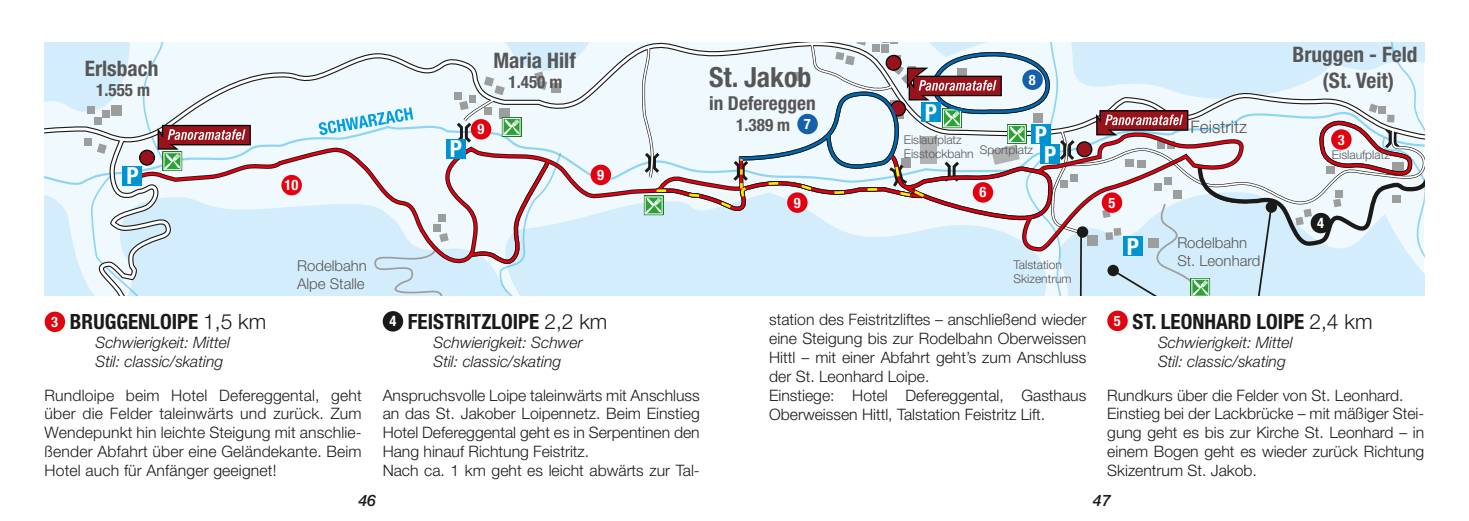
<style>
.page{position:relative;width:1469px;height:521px;background:#fff}
.page>*{position:absolute;margin:0;border:0;box-sizing:border-box;transform-origin:0 0}
.t1{font:700 condensed 27.82px "Helvetica Neue";color:#565656}
.t2{font:700 condensed 23.45px/19.8px "Helvetica Neue";color:#fff;text-align:center}
.t3{font:700 condensed 21.35px/25.7px "Helvetica Neue";color:#565656;text-align:center}
.t4{font:700 condensed 21px "Helvetica Neue";color:#1a1a18}
.t5{font:700 condensed 19.25px "Helvetica Neue";color:#565656}
.t6{font:300 17.32px "Helvetica Neue";color:#565656}
.t7{font:700 condensed 17.15px "Helvetica Neue";color:#565656}
.t8{font:300 15.75px/18.9px "Helvetica Neue";color:#1a1a18}
.t9{font:italic 300 15.75px/18.9px "Helvetica Neue";color:#1a1a18}
.t10{font:italic 500 15.75px "Helvetica Neue";color:#1a1a18}
.t11{font:300 14.88px/18px "Helvetica Neue";color:#565656}
.t12{font:700 condensed 14.35px "Helvetica Neue";color:#fff}
.t13{font:300 12.08px/14.5px "Helvetica Neue";color:#565656}
.s1{font-weight:300;font-stretch:normal}
</style>
<div class="page">
<div style="left:45px;top:312px;width:20px;height:20px;background:#e3000f;border-radius:50%"></div>
<svg style="left:245px;top:42px;width:395px;height:102px"></svg>
<div style="left:551px;top:83px;width:10px;height:10px;background:#9c9d9d"></div>
<svg style="left:534px;top:71px;width:13px;height:19px"></svg>
<svg style="left:453px;top:76px;width:68px;height:70px"></svg>
<div style="left:163px;top:125px;width:87px;height:20px;background:#99131c"></div>
<div style="left:162px;top:125px;width:89px;height:20px;border:1px solid #030304"></div>
<svg style="left:45px;top:42px;width:200px;height:253px"></svg>
<svg style="left:131px;top:146px;width:509px;height:120px"></svg>
<svg style="left:373px;top:153px;width:202px;height:142px"></svg>
<svg style="left:640px;top:42px;width:784px;height:253px"></svg>
<div style="left:123px;top:166px;width:19px;height:19px;background:#0093d2"></div>
<div style="left:446px;top:139px;width:19px;height:19px;background:#0093d2"></div>
<div style="left:921px;top:103px;width:19px;height:19px;background:#0093d2"></div>
<div style="left:1031px;top:125px;width:19px;height:19px;background:#0093d2"></div>
<div style="left:1040px;top:145px;width:19px;height:19px;background:#0093d2"></div>
<div style="left:1122px;top:237px;width:20px;height:19px;background:#0093d2"></div>
<svg style="left:318px;top:107px;width:95px;height:28px"></svg>
<div style="left:1331px;top:129px;width:20px;height:21px;background:#e3000f;border-radius:50%"></div>
<div style="left:383px;top:311px;width:20px;height:20px;background:#1a1a18;border-radius:50%"></div>
<div style="left:1310px;top:213px;width:21px;height:20px;background:#1a1a18;border-radius:50%"></div>
<div style="left:797px;top:114px;width:20px;height:20px;background:#1560ab;border-radius:50%"></div>
<div style="left:1022px;top:69px;width:20px;height:21px;background:#1560ab;border-radius:50%"></div>
<div style="left:1101px;top:192px;width:21px;height:21px;background:#e3000f;border-radius:50%"></div>
<div style="left:972px;top:182px;width:21px;height:21px;background:#e3000f;border-radius:50%"></div>
<div style="left:787px;top:192px;width:20px;height:21px;background:#e3000f;border-radius:50%"></div>
<div style="left:590px;top:165px;width:21px;height:20px;background:#e3000f;border-radius:50%"></div>
<div style="left:471px;top:119px;width:20px;height:21px;background:#e3000f;border-radius:50%"></div>
<div style="left:1107px;top:311px;width:20px;height:20px;background:#e3000f;border-radius:50%"></div>
<div style="left:281px;top:175px;width:21px;height:20px;background:#e3000f;border-radius:50%"></div>
<h3 class="t3" style="left:85px;top:55px;width:75px">Erlsbach</h3>
<p class="t7" style="left:96px;top:80px;width:55px">1.555 m</p>
<h2 class="t2" style="left:126px;top:166px;width:14px">P</h2>
<p class="t12" style="left:284px;top:176px;width:15px">10</p>
<p class="t11" style="left:297px;top:256px;width:71px">Rodelbahn<br>Alpe Stalle</p>
<h3 class="t4" style="left:70px;top:309px;width:198px">BRUGGENLOIPE <span class="s1">1,5 km</span></h3>
<p class="t9" style="left:95px;top:333px;width:136px">Schwierigkeit: Mittel<br>Stil: classic/skating</p>
<p class="t8" style="left:45px;top:385px;width:318px;text-align:justify">Rundloipe beim Hotel Defereggental, geht über die Felder taleinwärts und zurück. Zum Wendepunkt hin leichte Steigung mit anschlie&shy;ßender Abfahrt über eine Geländekante. Beim Hotel auch für Anfänger geeignet!</p>
<p class="t12" style="left:51px;top:313px;width:8px">3</p>
<h2 class="t2" style="left:449px;top:139px;width:14px">P</h2>
<p class="t12" style="left:477px;top:121px;width:8px">9</p>
<h3 class="t3" style="left:493px;top:47px;width:84px">Maria Hilf</h3>
<p class="t7" style="left:508px;top:72px;width:55px">1.450 m</p>
<h1 class="t1" style="left:709px;top:60px;width:104px">St. Jakob</h1>
<p class="t5" style="left:709px;top:92px;width:108px">in Defereggen</p>
<p class="t7" style="left:736px;top:114px;width:55px">1.389 m</p>
<p class="t12" style="left:804px;top:115px;width:8px">7</p>
<p class="t12" style="left:597px;top:166px;width:8px">9</p>
<p class="t12" style="left:793px;top:194px;width:8px">9</p>
<h2 class="t2" style="left:924px;top:102px;width:14px">P</h2>
<p class="t12" style="left:1029px;top:71px;width:8px">8</p>
<h2 class="t2" style="left:1034px;top:125px;width:23px">P<br>P</h2>
<p class="t13" style="left:903px;top:132px;width:131px">Eislaufplatz<br>Eisstockbahn Sportplatz</p>
<p class="t12" style="left:979px;top:184px;width:8px">6</p>
<p class="t13" style="left:1013px;top:257px;width:60px">Talstation<br>Skizentrum</p>
<p class="t12" style="left:1108px;top:194px;width:8px">5</p>
<h2 class="t2" style="left:1126px;top:236px;width:14px">P</h2>
<p class="t6" style="left:1190px;top:116px;width:58px">Feistritz</p>
<p class="t11" style="left:1177px;top:234px;width:85px">Rodelbahn<br>St. Leonhard</p>
<h3 class="t3" style="left:1292px;top:41px;width:126px">Bruggen - Feld (St. Veit)</h3>
<p class="t12" style="left:1337px;top:131px;width:8px">3</p>
<p class="t13" style="left:1331px;top:147px;width:59px">Eislaufplatz</p>
<p class="t12" style="left:1317px;top:214px;width:8px">4</p>
<h3 class="t4" style="left:408px;top:309px;width:201px">FEISTRITZLOIPE <span class="s1">2,2 km</span></h3>
<p class="t9" style="left:433px;top:333px;width:151px">Schwierigkeit: Schwer<br>Stil: classic/skating</p>
<p class="t8" style="left:383px;top:385px;width:318px">Anspruchsvolle Loipe taleinwärts mit Anschluss an das St. Jakober Loipennetz. Beim Einstieg Hotel Defereggental geht es in Serpentinen den Hang hinauf Richtung Feistritz.<br>Nach ca. 1 km geht es leicht abwärts zur Tal-</p>
<p class="t12" style="left:389px;top:313px;width:8px">4</p>
<p class="t8" style="left:769px;top:310px;width:318px">station des Feistritzliftes – anschließend wieder eine Steigung bis zur Rodelbahn Oberweissen Hittl – mit einer Abfahrt geht’s zum Anschluss der St. Leonhard Loipe.<br>Einstiege: Hotel Defereggental, Gasthaus Oberweissen Hittl, Talstation Feistritz Lift.</p>
<h3 class="t4" style="left:1132px;top:309px;width:241px">ST. LEONHARD LOIPE <span class="s1">2,4 km</span></h3>
<p class="t12" style="left:1113px;top:312px;width:8px">5</p>
<p class="t9" style="left:1158px;top:333px;width:136px">Schwierigkeit: Mittel<br>Stil: classic/skating</p>
<p class="t8" style="left:1107px;top:385px;width:318px">Rundkurs über die Felder von St. Leonhard.<br>Einstieg bei der Lackbrücke – mit mäßiger Stei&shy;gung geht es bis zur Kirche St. Leonhard – in einem Bogen geht es wieder zurück Richtung Skizentrum St. Jakob.</p>
<p class="t10" style="left:358px;top:491px;width:19px">46</p>
<p class="t10" style="left:1093px;top:491px;width:19px">47</p>
</div>
